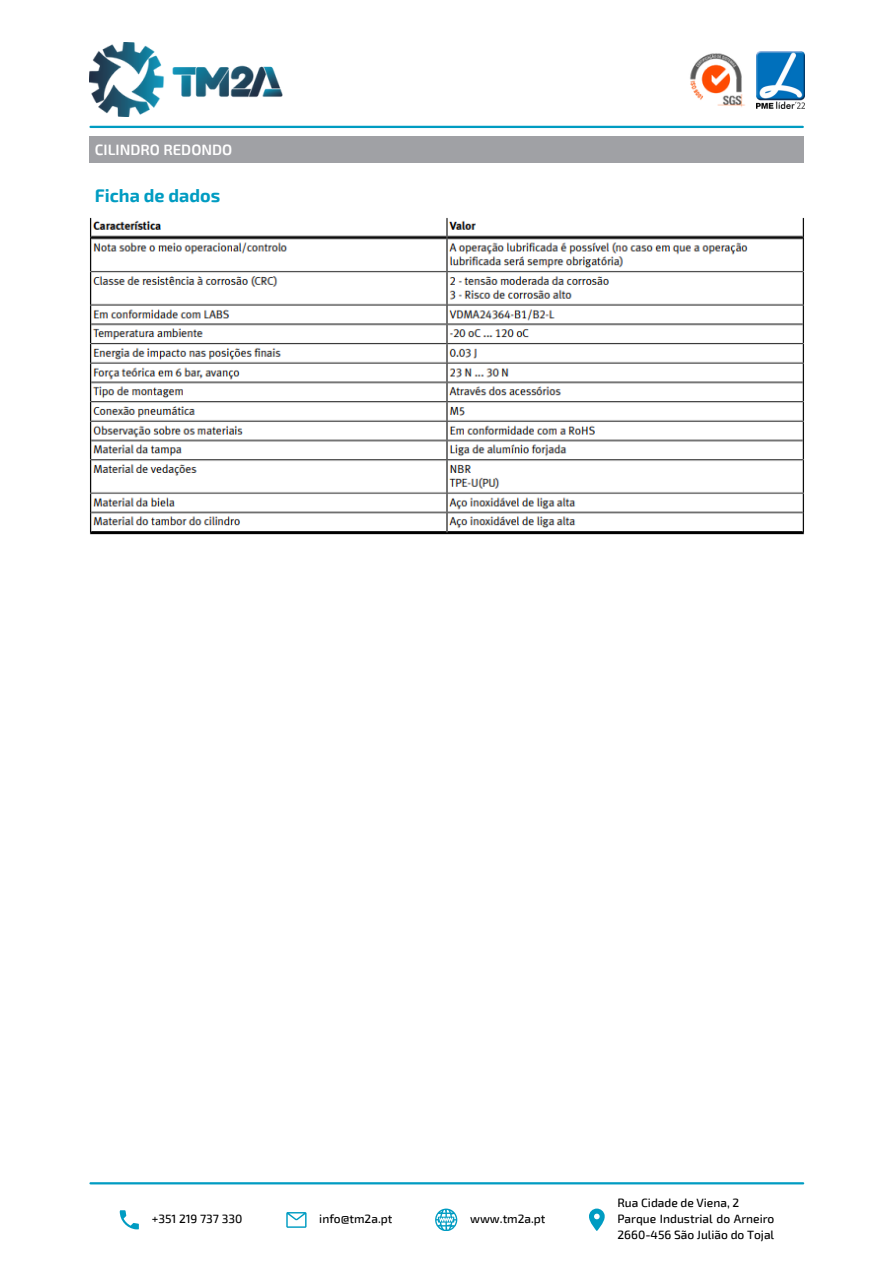
<style>
.page{position:relative;width:894px;height:1264px;background:#fff}
.page>*{position:absolute;margin:0;border:0;box-sizing:border-box;transform-origin:0 0}
.t1{font:700 18px "Exo 2";color:#009cc2}
.t2{font:600 15px "Exo 2";color:#fff}
.t3{font:500 12px/15.8px "Exo 2";color:#000}
</style>
<div class="page">
<hr style="left:90px;top:126px;width:712px;height:2px;background:#009cc2">
<div style="left:90px;top:136px;width:713px;height:26px;background:#a0a1a5"></div>
<img style="left:756px;top:52px;width:48px;height:56px">
<img style="left:89px;top:43px;width:194px;height:74px">
<img style="left:690px;top:53px;width:55px;height:54px">
<svg style="left:120px;top:1210px;width:19px;height:19px"></svg>
<svg style="left:286px;top:1212px;width:20px;height:15px"></svg>
<svg style="left:435px;top:1208px;width:22px;height:22px"></svg>
<svg style="left:589px;top:1208px;width:15px;height:22px"></svg>
<hr style="left:90px;top:1182px;width:712px;height:2px;background:#009cc2">
<img style="left:90px;top:217px;width:714px;height:318px">
<h2 class="t2" style="left:95px;top:140px;width:139px">CILINDRO REDONDO</h2>
<p class="t1" style="left:95px;top:184px;width:127px">Ficha de dados</p>
<h1 class="t3" style="left:152px;top:1210px;width:92px">+351 219 737 330</h1>
<p class="t3" style="left:319px;top:1210px;width:75px">info@tm2a.pt</p>
<p class="t3" style="left:470px;top:1210px;width:77px">www.tm2a.pt</p>
<p class="t3" style="left:617px;top:1194px;width:123px">Rua Cidade de Viena, 2</p>
<p class="t3" style="left:617px;top:1210px;width:158px">Parque Industrial do Arneiro<br>2660-456 São Julião do Tojal</p>
</div>
